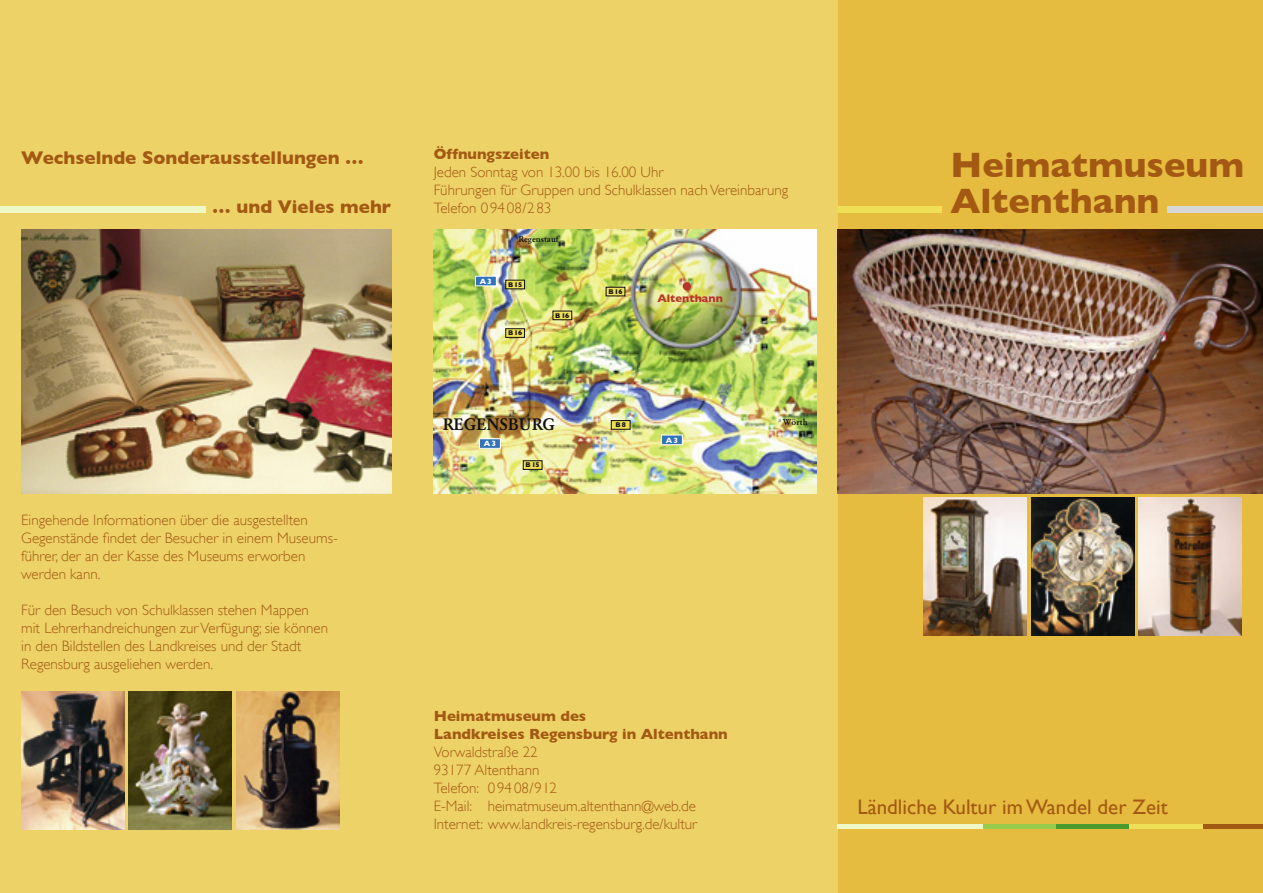
<style>
.page{position:relative;width:1263px;height:893px;background:#fff}
.page>*{position:absolute;margin:0;border:0;box-sizing:border-box;transform-origin:0 0}
.Ü1{font:700 36px "Gill Sans";color:#a35913}
.Ü2{font:21px "Gill Sans";color:#a35913}
.Ü2-2{font:700 18.75px "Gill Sans";color:#a35913}
.t1{font:600 17.4px "URW Garamond T";color:#111010}
.Text{font:300 15px/18px "Gill Sans";color:#a35913}
.Adresse_Text{font:300 15px "Gill Sans";color:#a35913}
.Adresse_Ü{font:700 15px "Gill Sans";color:#a35913}
.t2{font:700 11.25px "Gill Sans";color:#b7342b}
.t3{font:600 9px "URW Garamond T";color:#111010}
.t4{font:700 7.8px "Gill Sans";color:#fff}
.t5{font:700 6.9px "Gill Sans";letter-spacing:-.04em;color:#111010}
</style>
<div class="page">
<div style="left:838px;top:0;width:425px;height:893px;background:#e5bc3f"></div>
<div style="left:0;top:0;width:838px;height:893px;background:#edd267"></div>
<div style="left:838px;top:824px;width:146px;height:5px;background:#edf8c6"></div>
<div style="left:984px;top:824px;width:73px;height:5px;background:#98ca4c"></div>
<div style="left:1057px;top:824px;width:73px;height:5px;background:#489b2c"></div>
<div style="left:1203px;top:824px;width:60px;height:5px;background:#a35913"></div>
<div style="left:1130px;top:824px;width:73px;height:5px;background:#eedf57"></div>
<div style="left:838px;top:206px;width:104px;height:7px;background:#eedf57"></div>
<div style="left:1167px;top:206px;width:96px;height:7px;background:#d5d6d7"></div>
<img style="left:1138px;top:497px;width:104px;height:139px">
<img style="left:1031px;top:497px;width:103px;height:139px">
<img style="left:924px;top:497px;width:103px;height:139px">
<img style="left:21px;top:691px;width:103px;height:138px">
<img style="left:236px;top:691px;width:103px;height:138px">
<img style="left:129px;top:691px;width:103px;height:138px">
<img style="left:21px;top:230px;width:370px;height:263px">
<div style="left:0;top:207px;width:206px;height:6px;background:#edf8c6"></div>
<img style="left:434px;top:230px;width:382px;height:263px">
<div style="left:475px;top:276px;width:21px;height:10px;background:#3272b8"></div>
<div style="left:475px;top:276px;width:22px;height:10px;border:1px solid #fff"></div>
<div style="left:661px;top:435px;width:21px;height:10px;background:#3272b8"></div>
<div style="left:661px;top:435px;width:22px;height:10px;border:1px solid #fff"></div>
<div style="left:479px;top:439px;width:21px;height:9px;background:#3272b8"></div>
<div style="left:479px;top:438px;width:22px;height:11px;border:1px solid #fff"></div>
<div style="left:606px;top:287px;width:19px;height:9px;background:#eedf57"></div>
<div style="left:606px;top:287px;width:19px;height:9px;border:1px solid #111010"></div>
<div style="left:506px;top:329px;width:18px;height:8px;background:#eedf57"></div>
<div style="left:505px;top:328px;width:20px;height:10px;border:1px solid #111010"></div>
<div style="left:506px;top:280px;width:18px;height:9px;background:#eedf57"></div>
<div style="left:505px;top:280px;width:20px;height:9px;border:1px solid #111010"></div>
<div style="left:553px;top:311px;width:19px;height:9px;background:#eedf57"></div>
<div style="left:553px;top:311px;width:19px;height:9px;border:1px solid #111010"></div>
<div style="left:523px;top:461px;width:19px;height:8px;background:#eedf57"></div>
<div style="left:523px;top:460px;width:19px;height:10px;border:1px solid #111010"></div>
<div style="left:611px;top:421px;width:19px;height:8px;background:#eedf57"></div>
<div style="left:611px;top:420px;width:19px;height:9px;border:1px solid #111010"></div>
<div style="left:683px;top:282px;width:8px;height:8px;background:#b7342b;border-radius:50%"></div>
<img style="left:838px;top:230px;width:425px;height:263px">
<p class="Ü2-2" style="left:21px;top:147px;width:344px">Wechselnde Sonderausstellungen …</p>
<p class="Ü2-2" style="left:212px;top:196px;width:180px">… und Vieles mehr</p>
<p class="Text" style="left:21px;top:511px;width:318px">Eingehende Informationen über die ausgestellten Gegenstände findet der Besucher in einem Museums&shy;führer, der an der Kasse des Museums erworben werden kann.</p>
<p class="Text" style="left:21px;top:601px;width:308px">Für den Besuch von Schulklassen stehen Mappen mit Lehrerhandreichungen zur Verfügung; sie können in den Bildstellen des Landkreises und der Stadt Regensburg ausgeliehen werden.</p>
<p class="Adresse_Ü" style="left:434px;top:145px;width:117px">Öffnungszeiten</p>
<p class="Adresse_Text" style="left:434px;top:163px;width:231px">Jeden Sonntag von 13.00 bis 16.00 Uhr</p>
<p class="Adresse_Text" style="left:434px;top:181px;width:356px">Führungen für Gruppen und Schulklassen nach Vereinbarung</p>
<p class="Adresse_Text" style="left:434px;top:199px;width:119px">Telefon 0 94 08/2 83</p>
<p class="t4" style="left:480px;top:276px;width:14px">A 3</p>
<p class="t3" style="left:518px;top:234px;width:42px">Regenstauf</p>
<p class="t5" style="left:508px;top:280px;width:16px">B 15</p>
<p class="t5" style="left:508px;top:329px;width:16px">B 16</p>
<p class="t5" style="left:555px;top:311px;width:16px">B 16</p>
<p class="t1" style="left:443px;top:414px;width:114px">REGENSBURG</p>
<p class="t4" style="left:484px;top:439px;width:14px">A 3</p>
<p class="t5" style="left:526px;top:461px;width:16px">B 15</p>
<p class="t5" style="left:608px;top:288px;width:16px">B 16</p>
<p class="t2" style="left:657px;top:292px;width:67px">Altenthann</p>
<p class="t5" style="left:616px;top:421px;width:12px">B 8</p>
<p class="t4" style="left:666px;top:435px;width:14px">A 3</p>
<p class="t3" style="left:783px;top:417px;width:26px">Wörth</p>
<p class="Adresse_Ü" style="left:434px;top:707px;width:154px">Heimatmuseum des</p>
<p class="Adresse_Ü" style="left:434px;top:725px;width:296px">Landkreises Regensburg in Altenthann</p>
<p class="Adresse_Text" style="left:434px;top:743px;width:105px">Vorwaldstraße 22</p>
<p class="Adresse_Text" style="left:434px;top:761px;width:107px">93177 Altenthann</p>
<p class="Adresse_Text" style="left:434px;top:779px;width:125px">Telefon: 0 94 08/912</p>
<p class="Adresse_Text" style="left:434px;top:797px;width:264px">E-Mail: heimatmuseum.altenthann@web.de</p>
<p class="Adresse_Text" style="left:434px;top:815px;width:265px">Internet: www.landkreis-regensburg.de/kultur</p>
<p class="Ü1" style="left:951px;top:143px;width:295px">Heimatmuseum</p>
<p class="Ü1" style="left:951px;top:179px;width:210px">Altenthann</p>
<p class="Ü2" style="left:857px;top:795px;width:312px">Ländliche Kultur im Wandel der Zeit</p>
</div>
